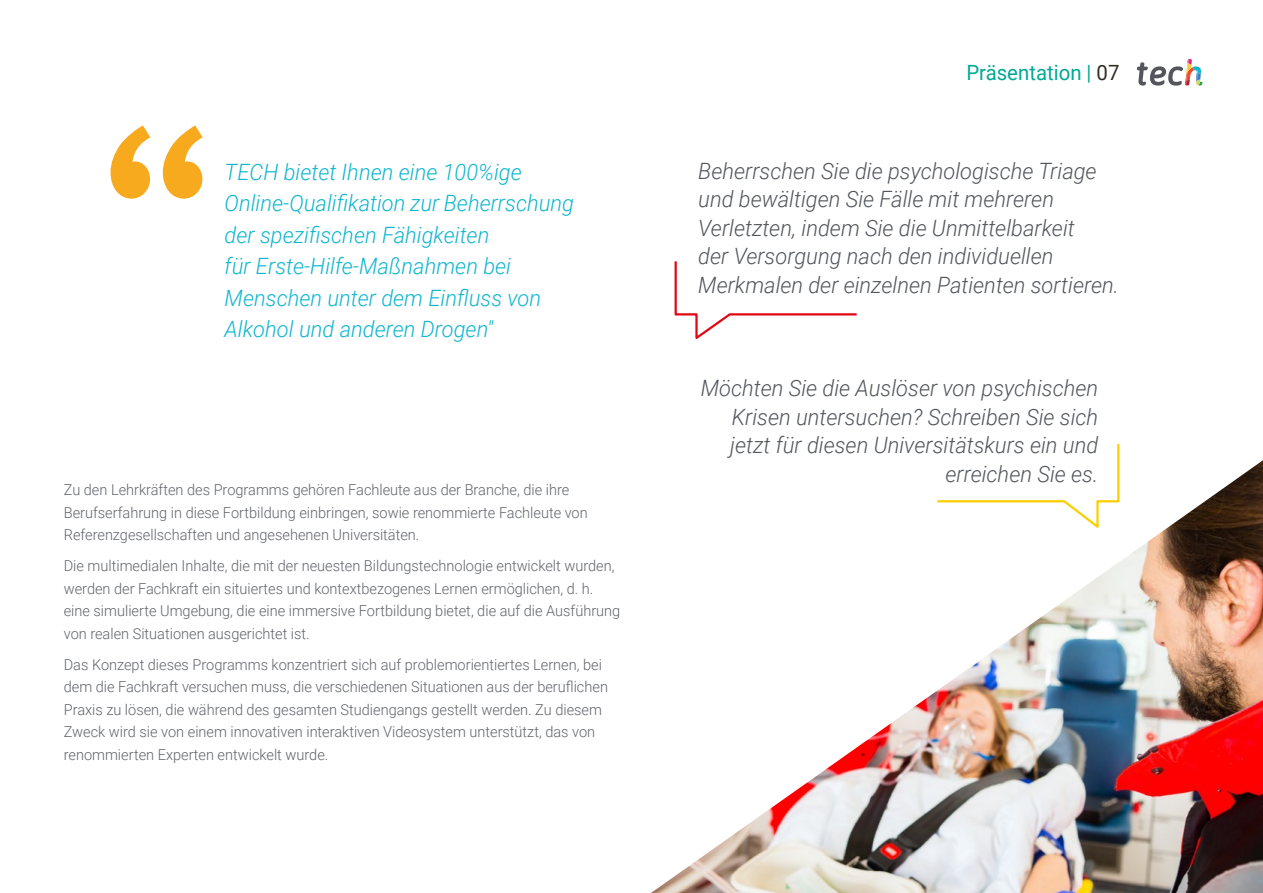
<style>
.page{position:relative;width:1263px;height:893px;background:#fff}
.page>*{position:absolute;margin:0;border:0;box-sizing:border-box;transform-origin:0 0}
.t1{font:italic 300 22.5px/28.5px "Roboto";color:#52555b;text-align:right}
.t2{font:italic 300 22.5px/31.5px "Roboto";color:#0fb6cf}
.t3{font:21px "Roboto";color:#00a996}
.t4{font:300 15px/22.5px "Roboto";color:#61646a}
.s1{color:#312e20}
</style>
<div class="page">
<svg style="left:111px;top:125px;width:92px;height:74px"></svg>
<img style="left:651px;top:460px;width:612px;height:433px">
<svg style="left:674px;top:261px;width:183px;height:78px"></svg>
<svg style="left:1137px;top:59px;width:65px;height:27px"></svg>
<h1 class="t2" style="left:225px;top:155px;width:351px">TECH bietet Ihnen eine 100%ige<br>Online-Qualifikation zur Beherrschung der spezifischen Fähigkeiten<br>für Erste-Hilfe-Maßnahmen bei<br>Menschen unter dem Einfluss von<br>Alkohol und anderen Drogen"</h1>
<p class="t4" style="left:64px;top:478px;width:525px">Zu den Lehrkräften des Programms gehören Fachleute aus der Branche, die ihre<br>Berufserfahrung in diese Fortbildung einbringen, sowie renommierte Fachleute von<br>Referenzgesellschaften und angesehenen Universitäten.</p>
<p class="t4" style="left:64px;top:554px;width:558px">Die multimedialen Inhalte, die mit der neuesten Bildungstechnologie entwickelt wurden, werden der Fachkraft ein situiertes und kontextbezogenes Lernen ermöglichen, d. h. eine simulierte Umgebung, die eine immersive Fortbildung bietet, die auf die Ausführung von realen Situationen ausgerichtet ist.</p>
<p class="t4" style="left:64px;top:653px;width:546px">Das Konzept dieses Programms konzentriert sich auf problemorientiertes Lernen, bei dem die Fachkraft versuchen muss, die verschiedenen Situationen aus der beruflichen Praxis zu lösen, die während des gesamten Studiengangs gestellt werden. Zu diesem Zweck wird sie von einem innovativen interaktiven Videosystem unterstützt, das von renommierten Experten entwickelt wurde.</p>
<h2 class="t3" style="left:966px;top:57px;width:155px">Präsentation | <span class="s1">07</span></h2>
<h1 class="t1" style="left:698px;top:156px;width:422px;text-align:left">Beherrschen Sie die psychologische Triage und bewältigen Sie Fälle mit mehreren Verletzten, indem Sie die Unmittelbarkeit<br>der Versorgung nach den individuellen Merkmalen der einzelnen Patienten sortieren.</h1>
<h1 class="t1" style="left:701px;top:373px;width:399px">Möchten Sie die Auslöser von psychischen Krisen untersuchen? Schreiben Sie sich jetzt für diesen Universitätskurs ein und erreichen Sie es.</h1>
</div>
